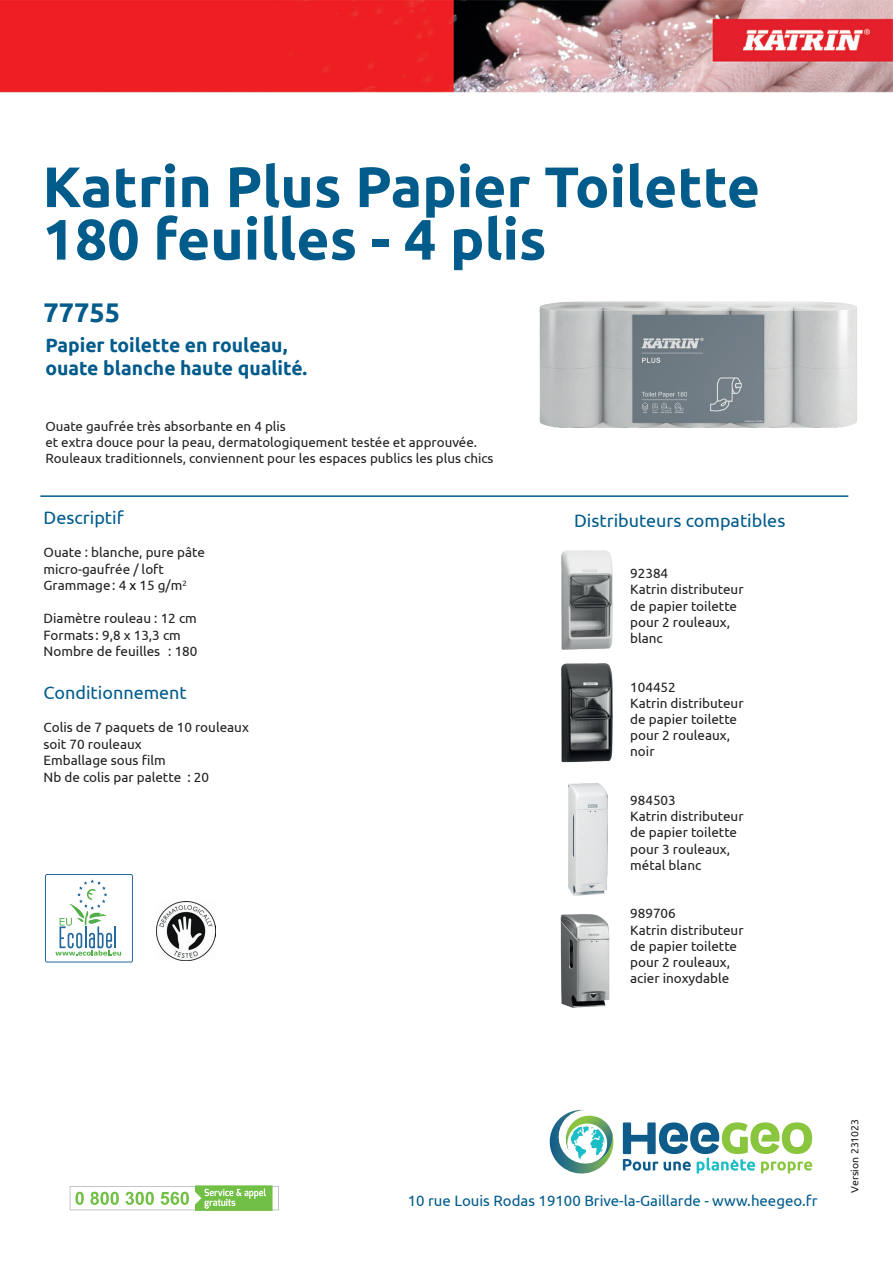
<style>
.page{position:relative;width:893px;height:1263px;background:#fff}
.page>*{position:absolute;margin:0;border:0;box-sizing:border-box;transform-origin:0 0}
.t1{font:700 57px/52.5px "Ubuntu";color:#015b8b}
.t2{font:700 27px "Ubuntu";color:#015b8b}
.t3{font:700 19.35px/23.1px "Ubuntu";color:#015b8b}
.t4{font:18px "Ubuntu";color:#015b8b}
.t5{font:15px "Ubuntu";color:#015b8b}
.t6{font:13.5px/16.2px "Ubuntu";color:#231f20}
.t7{font:13.35px/16.4px "Ubuntu";color:#231f20}
.t8{font:10.5px "Ubuntu";color:#231f20}
.s1{color:#000}
</style>
<div class="page">
<hr style="left:40px;top:495px;width:808px;height:2px;background:#015b8b">
<svg style="left:70px;top:1185px;width:209px;height:26px"></svg>
<svg style="left:550px;top:1110px;width:64px;height:64px"></svg>
<svg style="left:623px;top:1122px;width:189px;height:51px"></svg>
<img style="left:527px;top:301px;width:330px;height:196px">
<div style="left:45px;top:874px;width:88px;height:88px;border:1px solid #26699e;border-radius:2px"></div>
<svg style="left:55px;top:879px;width:66px;height:77px"></svg>
<img style="left:0;top:0;width:892px;height:93px">
<img style="left:156px;top:902px;width:59px;height:59px">
<img style="left:568px;top:784px;width:39px;height:111px">
<img style="left:560px;top:914px;width:50px;height:93px">
<img style="left:561px;top:550px;width:52px;height:100px">
<img style="left:561px;top:663px;width:52px;height:100px">
<h1 class="t1" style="left:43px;top:160px;width:719px">Katrin Plus Papier Toilette<br>180 feuilles - 4 plis</h1>
<h2 class="t2" style="left:44px;top:296px;width:78px">77755</h2>
<h3 class="t3" style="left:45px;top:333px;width:264px">Papier toilette en rouleau, ouate blanche haute qualité.</h3>
<p class="t7" style="left:45px;top:417px;width:450px">Ouate gaufrée très absorbante en 4 plis<br>et extra douce pour la peau, dermatologiquement testée et approuvée.<br>Rouleaux traditionnels, conviennent pour les espaces publics les plus chics</p>
<h3 class="t4" style="left:44px;top:507px;width:82px">Descriptif</h3>
<p class="t6" style="left:44px;top:544px;width:163px">Ouate : blanche, pure pâte micro-gaufrée / loft<br>Grammage: 4 <span class="s1">x</span> 15 g/m<sup>2</sup></p>
<p class="t6" style="left:44px;top:610px;width:155px">Diamètre rouleau : 12 cm<br>Formats : 9,8 x 13,3 cm<br>Nombre de feuilles : 180</p>
<h3 class="t4" style="left:44px;top:682px;width:145px">Conditionnement</h3>
<p class="t6" style="left:44px;top:719px;width:207px">Colis de 7 paquets de 10 rouleaux soit 70 rouleaux<br>Emballage sous film<br>Nb de colis par palette : 20</p>
<h3 class="t4" style="left:574px;top:510px;width:213px">Distributeurs compatibles</h3>
<p class="t6" style="left:630px;top:565px;width:115px">92384<br>Katrin distributeur de papier toilette pour 2 rouleaux, blanc</p>
<p class="t6" style="left:630px;top:678px;width:115px">104452<br>Katrin distributeur de papier toilette pour 2 rouleaux, noir</p>
<p class="t6" style="left:630px;top:792px;width:115px">984503<br>Katrin distributeur de papier toilette pour 3 rouleaux, métal blanc</p>
<p class="t6" style="left:630px;top:905px;width:115px">989706<br>Katrin distributeur de papier toilette pour 2 rouleaux, acier inoxydable</p>
<p class="t5" style="left:408px;top:1191px;width:411px">10 rue Louis Rodas 19100 Brive-la-Gaillarde - www.heegeo.fr</p>
<p class="t8" style="left:848px;top:1193px;width:75px;rotate:-90deg">Version 231023</p>
</div>
